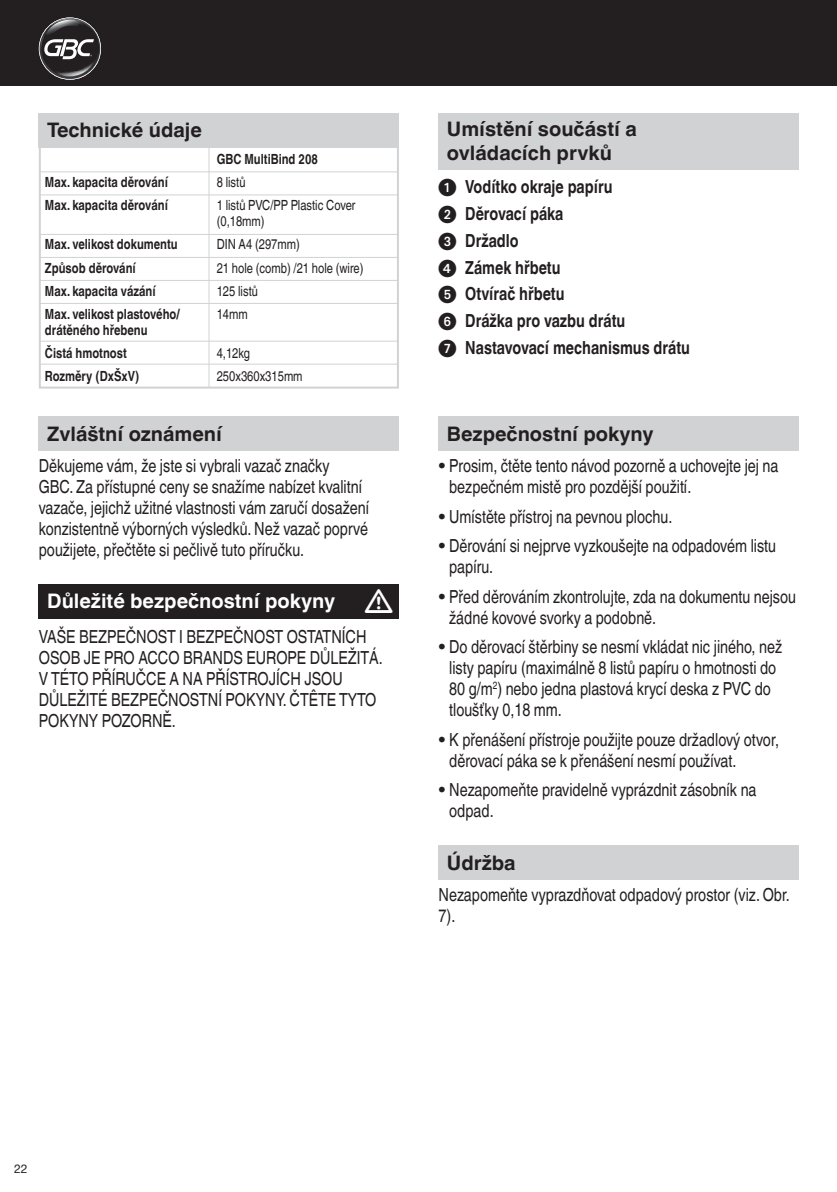
<style>
.page{position:relative;width:837px;height:1192px;background:#fff}
.page>*{position:absolute;margin:0;border:0;box-sizing:border-box;transform-origin:0 0}
.t1{font:700 20px/24px "Helvetica Linotype";color:#231f20}
.t2{font:700 20px "Helvetica Linotype";color:#fff}
.t3{font:18px/21px "Helvetica Linotype";color:#231f20}
.t4{font:18px/21px "Helvetica Linotype";color:#231f20;scale:.8 1}
.t5{font:700 18px/26.8px "Helvetica Linotype";color:#231f20;scale:.8 1}
.t6{font:700 14px/23px "Helvetica Linotype";color:#231f20;scale:.8 1}
.t7{font:14px/23px "Helvetica Linotype";color:#231f20;scale:.8 1}
.t8{font:12px "Helvetica Neue";color:#231f20}
.s1{font-family:"European Pi One";font-weight:400}
</style>
<div class="page">
<div style="left:0;top:0;width:837px;height:85px;background:#231f20"></div>
<div style="left:39px;top:417px;width:360px;height:34px;background:#d1d2d4"></div>
<div style="left:39px;top:585px;width:360px;height:34px;background:#231f20"></div>
<div style="left:439px;top:114px;width:360px;height:56px;background:#d1d2d4"></div>
<svg style="left:39px;top:17px;width:62px;height:63px"></svg>
<img style="left:54px;top:59px;width:41px;height:17px">
<img style="left:66px;top:69px;width:23px;height:8px">
<div style="left:39px;top:128px;width:360px;height:261px;border:2px solid #d1d2d4"></div>
<div style="left:39px;top:114px;width:360px;height:34px;background:#d1d2d4"></div>
<hr style="left:208px;top:142px;width:1px;height:245px;background:#d1d2d4">
<hr style="left:40px;top:194px;width:359px;height:1px;background:#d1d2d4">
<hr style="left:40px;top:171px;width:359px;height:1px;background:#d1d2d4">
<hr style="left:40px;top:257px;width:359px;height:1px;background:#d1d2d4">
<hr style="left:40px;top:234px;width:359px;height:1px;background:#d1d2d4">
<hr style="left:40px;top:303px;width:359px;height:1px;background:#d1d2d4">
<hr style="left:40px;top:364px;width:359px;height:1px;background:#d1d2d4">
<hr style="left:40px;top:280px;width:359px;height:1px;background:#d1d2d4">
<hr style="left:40px;top:341px;width:359px;height:1px;background:#d1d2d4">
<div style="left:439px;top:417px;width:360px;height:34px;background:#d1d2d4"></div>
<div style="left:439px;top:846px;width:360px;height:34px;background:#d1d2d4"></div>
<p class="t1" style="left:47px;top:118px;width:156px">Technické údaje</p>
<p class="t6" style="left:45px;top:171px;width:155px">Max. kapacita děrování<br>Max. kapacita děrování</p>
<p class="t6" style="left:45px;top:233px;width:170px">Max. velikost dokumentu<br>Způsob děrování<br>Max. kapacita vázání<br>Max. velikost plastového/</p>
<p class="t6" style="left:45px;top:318px;width:130px">drátěného hřebenu<br>Čistá hmotnost<br>Rozměry (DxŠxV)</p>
<p class="t6" style="left:217px;top:148px;width:128px">GBC MultiBind 208</p>
<p class="t7" style="left:217px;top:171px;width:175px">8 listů<br>1 listů PVC/PP Plastic Cover</p>
<p class="t7" style="left:217px;top:210px;width:185px">(0,18mm)<br>DIN A4 (297mm)<br>21 hole (comb) /21 hole (wire)<br>125 listů<br>14mm</p>
<p class="t7" style="left:217px;top:341px;width:109px">4,12kg<br>250x360x315mm</p>
<p class="t1" style="left:47px;top:422px;width:176px">Zvláštní oznámení</p>
<p class="t4" style="left:39px;top:456px;width:414px">Děkujeme vám, že jste si vybrali vazač značky<br>GBC. Za přístupné ceny se snažíme nabízet kvalitní vazače, jejichž užitné vlastnosti vám zaručí dosažení konzistentně výborných výsledků. Než vazač poprvé použijete, přečtěte si pečlivě tuto příručku.</p>
<p class="t2" style="left:47px;top:590px;width:289px">Důležité bezpečnostní pokyny</p>
<p class="t4" style="left:39px;top:626px;width:431px">VAŠE BEZPEČNOST I BEZPEČNOST OSTATNÍCH OSOB JE PRO ACCO BRANDS EUROPE DŮLEŽITÁ.<br>V TÉTO PŘÍRUČCE A NA PŘÍSTROJÍCH JSOU DŮLEŽITÉ BEZPEČNOSTNÍ POKYNY. ČTÊTE TYTO POKYNY POZORNĚ.</p>
<p class="t1" style="left:447px;top:117px;width:191px">Umístění součástí a ovládacích prvků</p>
<p class="t5" style="left:439px;top:173px;width:316px"><span class="s1">1</span> Vodítko okraje papíru<br><span class="s1">2</span> Děrovací páka<br><span class="s1">3</span> Držadlo<br><span class="s1">4</span> Zámek hřbetu<br><span class="s1">5</span> Otvírač hřbetu<br><span class="s1">6</span> Drážka pro vazbu drátu<br><span class="s1">7</span> Nastavovací mechanismus drátu</p>
<p class="t1" style="left:447px;top:422px;width:208px">Bezpečnostní pokyny</p>
<p class="t3" style="left:449px;top:456px;width:331px;text-indent:-11px">• Prosim, čtěte tento návod pozorně a uchovejte jej na bezpečném mistě pro pozdější použití.</p>
<p class="t3" style="left:439px;top:506px;width:235px">• Umístěte přístroj na pevnou plochu.</p>
<p class="t3" style="left:449px;top:536px;width:328px;text-indent:-11px">• Děrování si nejprve vyzkoušejte na odpadovém listu papíru.</p>
<p class="t3" style="left:449px;top:586px;width:348px;text-indent:-11px">• Před děrováním zkontrolujte, zda na dokumentu nejsou žádné kovové svorky a podobně.</p>
<p class="t3" style="left:449px;top:637px;width:334px;text-indent:-11px">• Do děrovací štěrbiny se nesmí vkládat nic jiného, než listy papíru (maximálně 8 listů papíru o hmotnosti do 80 g/m<sup>2</sup>) nebo jedna plastová krycí deska z PVC do tloušťky 0,18 mm.</p>
<p class="t3" style="left:449px;top:729px;width:331px;text-indent:-11px">• K přenášení přístroje použijte pouze držadlový otvor, děrovací páka se k přenášení nesmí používat.</p>
<p class="t3" style="left:449px;top:780px;width:309px;text-indent:-11px">• Nezapomeňte pravidelně vyprázdnit zásobník na odpad.</p>
<p class="t1" style="left:447px;top:850px;width:70px">Údržba</p>
<p class="t4" style="left:439px;top:884px;width:441px">Nezapomeňte vyprazdňovat odpadový prostor (viz. Obr.<br>7).</p>
<p class="t8" style="left:14px;top:1161px;width:15px">22</p>
</div>
